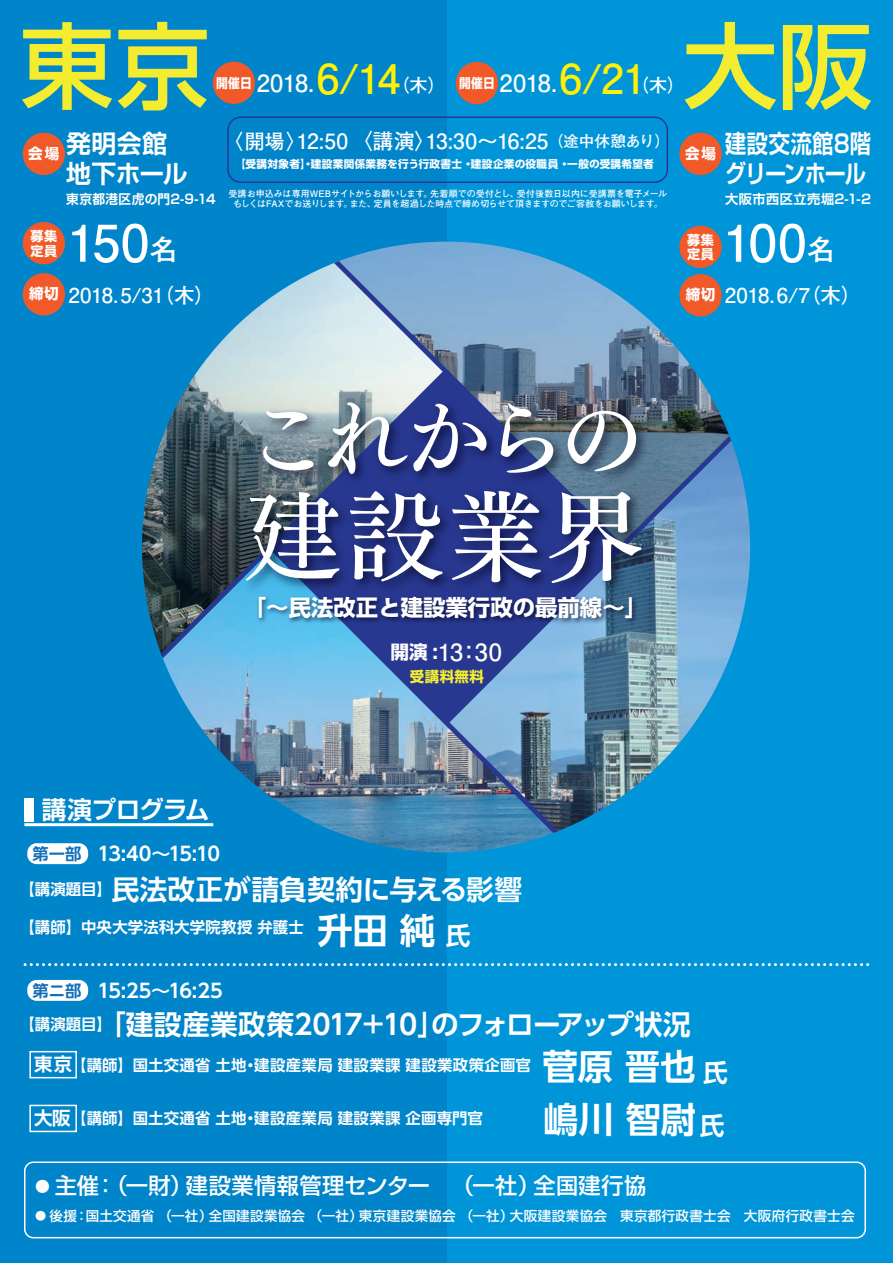
<style>
.page{position:relative;width:893px;height:1263px;background:#0095d9}
.page>*{position:absolute;margin:0;border:0;box-sizing:border-box;transform-origin:0 0}
.t1{font:98.4px "Tsuku Min Pro D";color:#fff}
.t2{font:500 93.75px "Shin Go Pro";color:#f4ed2f}
.t3{font:88.05px "Tsuku Min Pro D";letter-spacing:-.12em;color:#fff}
.t4{font:700 50.7px "Futo Go B101 Pro";letter-spacing:-.02em;color:#fff}
.t5{font:700 35.4px "UD Shin Go Pro De";letter-spacing:-.005em;color:#fff}
.t6{font:700 27.75px "UD Shin Go Pro De";letter-spacing:-.025em;color:#fff}
.t7{font:700 27.75px "UD Shin Go Pro De";letter-spacing:-.005em;color:#fff}
.t8{font:700 24.9px/29.8px "Shin Go Pro De";color:#fff;text-align:right;scale:.85 1}
.t9{font:700 24.9px/29.8px "Shin Go Pro De";color:#fff}
.t10{font:700 24.6px "Shin Go Pro De";letter-spacing:-.03em;color:#fff}
.t11{font:700 23.7px "Futo Go B101 Pro";letter-spacing:-.02em;color:#fff}
.t12{font:700 22.35px "UD Shin Go Pro";color:#fff}
.t13{font:500 22.2px "Shin Go Pro";letter-spacing:.01em;color:#fff}
.t14{font:700 21px "Futo Go B101 Pro";letter-spacing:.01em;color:#fff}
.t15{font:700 20.55px "Futo Go B101 Pro";letter-spacing:-.02em;color:#fff}
.t16{font:700 19.2px "UD Shin Go Pro De";letter-spacing:-.075em;color:#fff}
.t17{font:700 18.15px "Futo Go B101 Pro";color:#fff}
.t18{font:700 15.3px "UD Shin Go Pro De";letter-spacing:.02em;color:#fff}
.t19{font:700 14.55px "Shin Go Pro";letter-spacing:.03em;color:#f4ed2f}
.t20{font:700 14.55px "Shin Go Pro";color:#fff}
.t21{font:500 13.5px "Shin Go Pro";letter-spacing:.025em;color:#fff}
.t22{font:700 13.05px "Shin Go Pro De";letter-spacing:.035em;color:#fff}
.t23{font:700 13.05px/14.5px "Shin Go Pro";letter-spacing:.04em;color:#fff}
.t24{font:700 13.05px "Shin Go Pro";letter-spacing:.04em;color:#fff;scale:.9 1}
.t25{font:700 10.65px "UD Shin Go Pro";letter-spacing:.025em;color:#fff}
.t26{font:700 9px/9.9px "Futo Go B101 Pro";letter-spacing:-.015em;color:#fff;text-align:center}
.s1{font-size:40.95px;color:#fff101}
.s2{font-size:28.35px}
.s3{font-size:19.95px}
.s4{font-size:15.6px}
.s5{font-family:"UD Shin Go Pro";font-size:18.6px}
.s6{font-size:16.2px;color:#136fb8}
.s7{font-size:24.75px}
.s8{font-size:18.45px}
.s9{font-size:14.85px}
.s10{font-size:11.1px}
</style>
<div class="page">
<div style="left:0;top:0;width:447px;height:1263px;background:#0084ca"></div>
<img style="left:340px;top:242px;width:390px;height:194px">
<img style="left:162px;top:658px;width:391px;height:194px">
<img style="left:142px;top:263px;width:192px;height:390px">
<img style="left:558px;top:440px;width:192px;height:391px">
<div style="left:227px;top:117px;width:441px;height:66px;border:2px solid #273895;border-radius:13px"></div>
<div style="left:23px;top:133px;width:42px;height:42px;background:#f15929;border-radius:50%"></div>
<div style="left:23px;top:273px;width:42px;height:42px;background:#f15929;border-radius:50%"></div>
<div style="left:23px;top:222px;width:42px;height:42px;background:#f15929;border-radius:50%"></div>
<div style="left:213px;top:62px;width:42px;height:42px;background:#f15929;border-radius:50%"></div>
<div style="left:679px;top:133px;width:43px;height:42px;background:#f15929;border-radius:50%"></div>
<div style="left:679px;top:274px;width:43px;height:42px;background:#f15929;border-radius:50%"></div>
<div style="left:679px;top:226px;width:43px;height:42px;background:#f15929;border-radius:50%"></div>
<div style="left:456px;top:62px;width:42px;height:42px;background:#f15929;border-radius:50%"></div>
<svg style="left:334px;top:261px;width:289px;height:124px;background:#87adcd"></svg>
<svg style="left:558px;top:436px;width:173px;height:288px;background:#70a0c4"></svg>
<img style="left:269px;top:633px;width:289px;height:200px">
<svg style="left:161px;top:370px;width:287px;height:288px;background:#51758c"></svg>
<img style="left:234px;top:385px;width:432px;height:235px">
<img style="left:251px;top:592px;width:394px;height:41px">
<div style="left:24px;top:1161px;width:842px;height:77px;border:2px solid #fff;border-radius:9px"></div>
<div style="left:27px;top:843px;width:61px;height:21px;background:#fff;border-radius:9px"></div>
<div style="left:27px;top:980px;width:61px;height:21px;background:#fff;border-radius:9px"></div>
<div style="left:24px;top:798px;width:10px;height:24px;background:#fff"></div>
<hr style="left:24px;top:823px;width:189px;height:3px;background:#fff">
<div style="left:29px;top:1051px;width:48px;height:27px;border:2px solid #fff"></div>
<div style="left:29px;top:1105px;width:48px;height:27px;border:2px solid #fff"></div>
<svg style="left:23px;top:963px;width:845px;height:3px"></svg>
<p class="t2" style="left:20px;top:-11px;width:191px">東京</p>
<p class="t11" style="left:257px;top:64px;width:145px">2018.<span class="s1">6/14</span></p>
<p class="t24" style="left:216px;top:72px;width:41px">開催日</p>
<p class="t17" style="left:391px;top:71px;width:56px">（木）</p>
<p class="t11" style="left:500px;top:64px;width:148px">2018.<span class="s1">6/21</span></p>
<p class="t24" style="left:459px;top:73px;width:41px">開催日</p>
<p class="t17" style="left:631px;top:71px;width:56px">（木）</p>
<p class="t9" style="left:66px;top:126px;width:123px;text-indent:-38px"><sub>会場</sub>発明会館地下ホール</p>
<p class="t22" style="left:66px;top:188px;width:151px">東京都港区虎の門2-9-14</p>
<p class="t23" style="left:30px;top:228px;width:28px">募集定員</p>
<p class="t20" style="left:29px;top:282px;width:31px">締切</p>
<p class="t4" style="left:67px;top:202px;width:112px">150<span class="s2">名</span></p>
<p class="t15" style="left:68px;top:279px;width:148px">2018.5/31（木）</p>
<p class="t14" style="left:223px;top:124px;width:449px"><span class="s3">〈開場〉</span>12:50 〈講演〉13:30～16:25 <span class="s4">（途中休憩あり）</span></p>
<p class="t25" style="left:235px;top:156px;width:420px">【受講対象者】・建設業関係業務を行う行政書士 ・建設企業の役職員 ・一般の受講希望者</p>
<p class="t26" style="left:228px;top:188px;width:440px">受講お申込みは専用WEBサイトからお願いします。先着順での受付とし、受付後数日以内に受講票を電子メールもしくはFAXでお送りします。また、定員を超過した時点で締め切らせて頂きますのでご容赦をお願いします。</p>
<p class="t2" style="left:683px;top:-11px;width:190px">大阪</p>
<p class="t8" style="left:685px;top:126px;width:220px"><sub>会場</sub> 建設交流館8階グリーンホール</p>
<p class="t22" style="left:725px;top:188px;width:147px">大阪市西区立売堀2-1-2</p>
<p class="t23" style="left:687px;top:231px;width:28px">募集定員</p>
<p class="t20" style="left:686px;top:283px;width:31px">締切</p>
<p class="t4" style="left:723px;top:202px;width:114px">100<span class="s2">名</span></p>
<p class="t15" style="left:725px;top:278px;width:138px">2018.6/7（木）</p>
<p class="t3" style="left:243px;top:359px;width:404px">これからの</p>
<p class="t1" style="left:244px;top:449px;width:402px">建設業界</p>
<p class="t12" style="left:244px;top:589px;width:405px">「～民法改正と建設業行政の最前線～」</p>
<p class="t11" style="left:390px;top:633px;width:113px"><span class="s5">開演 :</span>13：30</p>
<p class="t19" style="left:410px;top:665px;width:76px">受講料無料</p>
<p class="t10" style="left:42px;top:789px;width:169px">講演プログラム</p>
<p class="t16" style="left:33px;top:838px;width:189px"><span class="s6">第一部</span> 13:40～15:10</p>
<p class="t7" style="left:20px;top:867px;width:504px"><sup>【講演題目】</sup>民法改正が請負契約に与える影響</p>
<p class="t18" style="left:20px;top:915px;width:286px">【講師】中央大学法科大学院教授 弁護士</p>
<p class="t16" style="left:33px;top:975px;width:192px"><span class="s6">第ニ部</span> 15:25～16:25</p>
<p class="t5" style="left:318px;top:902px;width:155px">升田 純<span class="s7">氏</span></p>
<p class="t6" style="left:20px;top:1002px;width:673px"><sup>【講演題目】</sup>「建設産業政策2017＋10」のフォローアップ状況</p>
<p class="t18" style="left:34px;top:1052px;width:498px"><span class="s8">東京</span>【講師】国土交通省 土地・建設産業局 建設業課 建設業政策企画官</p>
<p class="t18" style="left:34px;top:1106px;width:450px"><span class="s8">大阪</span>【講師】国土交通省 土地・建設産業局 建設業課 企画専門官</p>
<p class="t5" style="left:543px;top:1038px;width:187px">菅原 晋也<span class="s7">氏</span></p>
<p class="t5" style="left:543px;top:1091px;width:183px">嶋川 智尉<span class="s7">氏</span></p>
<p class="t13" style="left:35px;top:1167px;width:613px"><span class="s9">●</span> 主催：（一財）建設業情報管理センター　（一社）全国建行協</p>
<p class="t21" style="left:35px;top:1205px;width:821px"><span class="s10">●</span> 後援：国土交通省 （一社）全国建設業協会 （一社）東京建設業協会 （一社）大阪建設業協会　東京都行政書士会　大阪府行政書士会</p>
</div>
